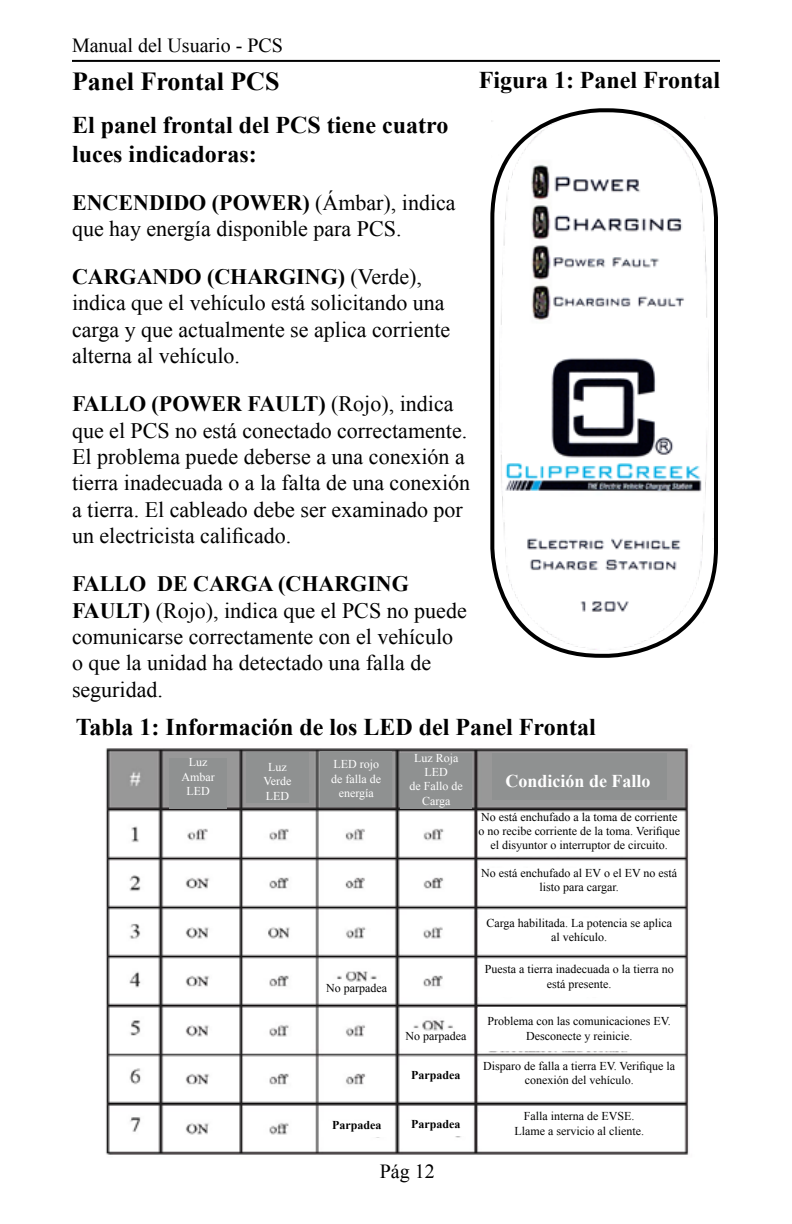
<style>
.page{position:relative;width:792px;height:1224px;background:#fff}
.page>*{position:absolute;margin:0;border:0;box-sizing:border-box;transform-origin:0 0}
.t1{font:700 26px "Times New Roman";color:#000}
.t2{font:700 24px/28.8px "Times New Roman";color:#000}
.t3{font:22px/26.4px "Times New Roman";color:#000}
.t4{font:20px "Times New Roman";color:#000}
.t5{font:700 18px "Times New Roman";color:#fff}
.t6{font:12px/14.4px "Times New Roman";color:#000;text-align:center}
.t7{font:12px/14.4px "Times New Roman";color:#fff;text-align:center}
.t8{font:700 12px "Times New Roman";color:#000}
.s1{font-weight:700}
</style>
<div class="page">
<hr style="left:72px;top:60px;width:648px;height:2px;background:#000">
<img style="left:106px;top:748px;width:583px;height:407px">
<img style="left:492px;top:108px;width:224px;height:543px">
<div style="left:490px;top:108px;width:228px;height:550px;border:4px solid #000;border-radius:108px"></div>
<div style="left:170px;top:758px;width:57px;height:50px;background:#8f9191"></div>
<div style="left:321px;top:983px;width:72px;height:16px;background:#fff"></div>
<div style="left:478px;top:812px;width:202px;height:44px;background:#fff"></div>
<div style="left:478px;top:868px;width:202px;height:31px;background:#fff"></div>
<div style="left:478px;top:918px;width:202px;height:31px;background:#fff"></div>
<div style="left:478px;top:965px;width:202px;height:31px;background:#fff"></div>
<div style="left:478px;top:1007px;width:202px;height:44px;background:#fff"></div>
<div style="left:478px;top:1061px;width:202px;height:34px;background:#fff"></div>
<div style="left:478px;top:1112px;width:202px;height:34px;background:#fff"></div>
<div style="left:400px;top:1032px;width:72px;height:16px;background:#fff"></div>
<div style="left:321px;top:1121px;width:72px;height:16px;background:#fff"></div>
<div style="left:400px;top:1120px;width:72px;height:16px;background:#fff"></div>
<div style="left:400px;top:1071px;width:72px;height:21px;background:#fff"></div>
<div style="left:246px;top:752px;width:62px;height:51px;background:#8f9191"></div>
<div style="left:492px;top:753px;width:174px;height:47px;background:#8f9191"></div>
<div style="left:400px;top:753px;width:72px;height:55px;background:#8f9191"></div>
<div style="left:320px;top:751px;width:72px;height:55px;background:#8f9191"></div>
<p class="t4" style="left:72px;top:31px;width:213px">Manual del Usuario - PCS</p>
<p class="t2" style="left:479px;top:65px;width:243px">Figura 1: Panel Frontal</p>
<p class="t1" style="left:72px;top:62px;width:209px">Panel Frontal PCS</p>
<p class="t2" style="left:72px;top:110px;width:378px">El panel frontal del PCS tiene cuatro luces indicadoras:</p>
<p class="t3" style="left:72px;top:188px;width:385px"><span class="s1">ENCENDIDO (POWER)</span> (Ámbar), indica que hay energía disponible para PCS.</p>
<p class="t3" style="left:72px;top:263px;width:380px"><span class="s1">CARGANDO (CHARGING)</span> (Verde), indica que el vehículo está solicitando una carga y que actualmente se aplica corriente alterna al vehículo.</p>
<p class="t3" style="left:72px;top:390px;width:400px"><span class="s1">FALLO (POWER FAULT)</span> (Rojo), indica que el PCS no está conectado correctamente.<br>El problema puede deberse a una conexión a tierra inadecuada o a la falta de una conexión a tierra. El cableado debe ser examinado por un electricista calificado.</p>
<p class="t3" style="left:72px;top:570px;width:396px"><span class="s1">FALLO DE CARGA (CHARGING<br>FAULT)</span> (Rojo), indica que el PCS no puede comunicarse correctamente con el vehículo o que la unidad ha detectado una falla de seguridad.</p>
<p class="t2" style="left:76px;top:712px;width:522px">Tabla 1: Información de los LED del Panel Frontal</p>
<p class="t7" style="left:182px;top:755px;width:35px">Luz<br>Ambar<br>LED</p>
<p class="t7" style="left:410px;top:750px;width:55px">Luz Roja<br>LED<br>de Fallo de<br>Carga</p>
<p class="t7" style="left:331px;top:757px;width:51px">LED rojo de falla de energía</p>
<p class="t7" style="left:263px;top:759px;width:29px">Luz<br>Verde<br>LED</p>
<p class="t5" style="left:506px;top:768px;width:147px">Condición de Fallo</p>
<p class="t6" style="left:326px;top:980px;width:62px">No parpadea</p>
<p class="t6" style="left:405px;top:1029px;width:62px">No parpadea</p>
<p class="t8" style="left:411px;top:1066px;width:51px">Parpadea</p>
<p class="t8" style="left:332px;top:1116px;width:51px">Parpadea</p>
<p class="t8" style="left:411px;top:1115px;width:51px">Parpadea</p>
<p class="t4" style="left:380px;top:1157px;width:56px">Pág 12</p>
<p class="t6" style="left:478px;top:809px;width:203px">No está enchufado a la toma de corriente o no recibe corriente de la toma. Verifique el disyuntor o interruptor de circuito.</p>
<p class="t6" style="left:481px;top:865px;width:197px">No está enchufado al EV o el EV no está listo para cargar.</p>
<p class="t6" style="left:486px;top:915px;width:187px">Carga habilitada. La potencia se aplica al vehículo.</p>
<p class="t6" style="left:485px;top:962px;width:190px">Puesta a tierra inadecuada o la tierra no está presente.</p>
<p class="t6" style="left:488px;top:1014px;width:185px">Problema con las comunicaciones EV.<br>Desconecte y reinicie.</p>
<p class="t6" style="left:483px;top:1058px;width:194px">Disparo de falla a tierra EV. Verifique la conexión del vehículo.</p>
<p class="t6" style="left:514px;top:1109px;width:131px">Falla interna de EVSE.<br>Llame a servicio al cliente.</p>
</div>
